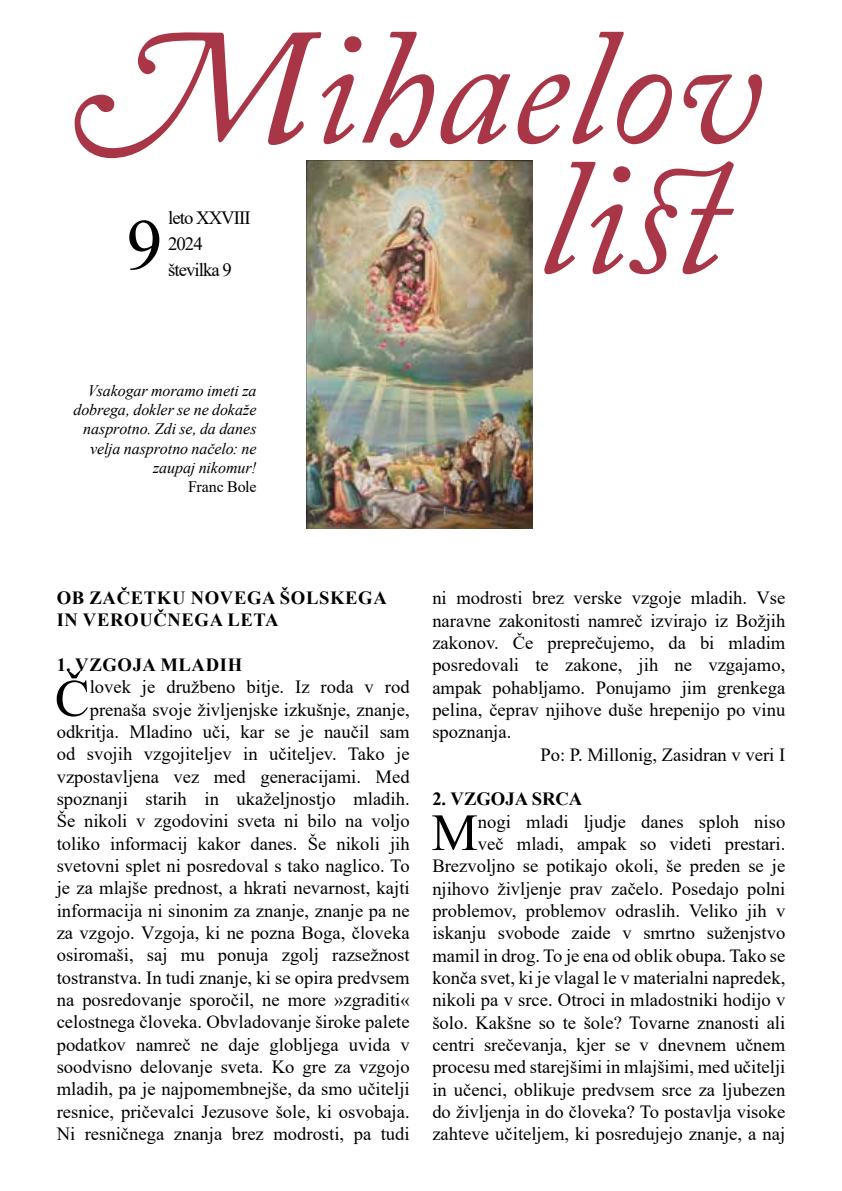
<style>
.page{position:relative;width:842px;height:1191px;background:#fff}
.page>*{position:absolute;margin:0;border:0;box-sizing:border-box;transform-origin:0 0}
.t1{font:italic 164px/130px "Adobe Caslon Pro";color:#a83647;text-align:right}
.t2{font:72px "Times New Roman";color:#000}
.t3{font:52.4px "Times New Roman";color:#000}
.t4{font:18.8px/26px "Times New Roman";letter-spacing:-.05em;color:#000}
.t5{font:18.6px/22.4px "Times New Roman";color:#000;text-align:right}
.t6{font:700 18.6px/22.4px "Times New Roman";letter-spacing:.035em;color:#000}
.t7{font:700 18.6px "Times New Roman";color:#000}
.t8{font:italic 16px/19.2px "Times New Roman";letter-spacing:-.005em;color:#000;text-align:right}
.t9{font:16px "Times New Roman";letter-spacing:-.01em;color:#000}
</style>
<div class="page">
<img style="left:307px;top:160px;width:225px;height:369px">
<h1 class="t1" style="left:75px;top:21px;width:687px">Mihaelov list</h1>
<p class="t4" style="left:168px;top:204px;width:84px">leto XXVIII<br>2024</p>
<h2 class="t2" style="left:126px;top:194px;width:37px">9</h2>
<p class="t4" style="left:168px;top:256px;width:65px">številka 9</p>
<p class="t8" style="left:73px;top:380px;width:185px">Vsakogar moramo imeti za dobrega, dokler se ne dokaže nasprotno. Zdi se, da danes velja nasprotno načelo: ne zaupaj nikomur!</p>
<p class="t9" style="left:188px;top:475px;width:70px">Franc Bole</p>
<p class="t6" style="left:57px;top:586px;width:332px">OB ZAČETKU NOVEGA ŠOLSKEGA<br>IN VEROUČNEGA LETA</p>
<p class="t6" style="left:57px;top:653px;width:187px">1. VZGOJA MLADIH</p>
<h3 class="t3" style="left:55px;top:661px;width:36px">Č</h3>
<p class="t5" style="left:57px;top:675px;width:354px">lovek je družbeno bitje. Iz roda v rod prenaša svoje življenjske izkušnje, znanje, odkritja. Mladino uči, kar se je naučil sam od svojih vzgojiteljev in učiteljev. Tako je vzpostavljena vez med generacijami. Med spoznanji starih in ukaželjnostjo mladih.<br>Še nikoli v zgodovini sveta ni bilo na voljo toliko informacij kakor danes. Še nikoli jih svetovni splet ni posredoval s tako naglico. To je za mlajše prednost, a hkrati nevarnost, kajti informacija ni sinonim za znanje, znanje pa ne za vzgojo. Vzgoja, ki ne pozna Boga, človeka osiromaši, saj mu ponuja zgolj razsežnost tostranstva. In tudi znanje, ki se opira predvsem na posredovanje sporočil, ne more »zgraditi« celostnega človeka. Obvladovanje široke palete podatkov namreč ne daje globljega uvida v soodvisno delovanje sveta. Ko gre za vzgojo mladih, pa je najpomembnejše, da smo učitelji resnice, pričevalci Jezusove šole, ki osvobaja.<br>Ni resničnega znanja brez modrosti, pa tudi</p>
<p class="t5" style="left:432px;top:586px;width:354px">ni modrosti brez verske vzgoje mladih. Vse</p>
<p class="t5" style="left:432px;top:609px;width:354px">naravne zakonitosti namreč izvirajo iz Božjih</p>
<p class="t5" style="left:432px;top:631px;width:354px">zakonov. Če preprečujemo, da bi mladim</p>
<p class="t5" style="left:432px;top:653px;width:354px">posredovali te zakone, jih ne vzgajamo,</p>
<p class="t5" style="left:432px;top:675px;width:354px">ampak pohabljamo. Ponujamo jim grenkega</p>
<p class="t5" style="left:432px;top:698px;width:354px">pelina, čeprav njihove duše hrepenijo po vinu</p>
<p class="t5" style="left:432px;top:720px;width:81px">spoznanja.</p>
<p class="t5" style="left:540px;top:742px;width:246px">Po: P. Millonig, Zasidran v veri I</p>
<p class="t7" style="left:432px;top:785px;width:152px">2. VZGOJA SRCA</p>
<h3 class="t3" style="left:431px;top:795px;width:48px">M</h3>
<p class="t5" style="left:432px;top:809px;width:354px">nogi mladi ljudje danes sploh niso<br>več mladi, ampak so videti prestari.<br>Brezvoljno se potikajo okoli, še preden se je njihovo življenje prav začelo. Posedajo polni problemov, problemov odraslih. Veliko jih v iskanju svobode zaide v smrtno suženjstvo mamil in drog. To je ena od oblik obupa. Tako se konča svet, ki je vlagal le v materialni napredek, nikoli pa v srce. Otroci in mladostniki hodijo v šolo. Kakšne so te šole? Tovarne znanosti ali centri srečevanja, kjer se v dnevnem učnem procesu med starejšimi in mlajšimi, med učitelji in učenci, oblikuje predvsem srce za ljubezen do življenja in do človeka? To postavlja visoke zahteve učiteljem, ki posredujejo znanje, a naj</p>
</div>
